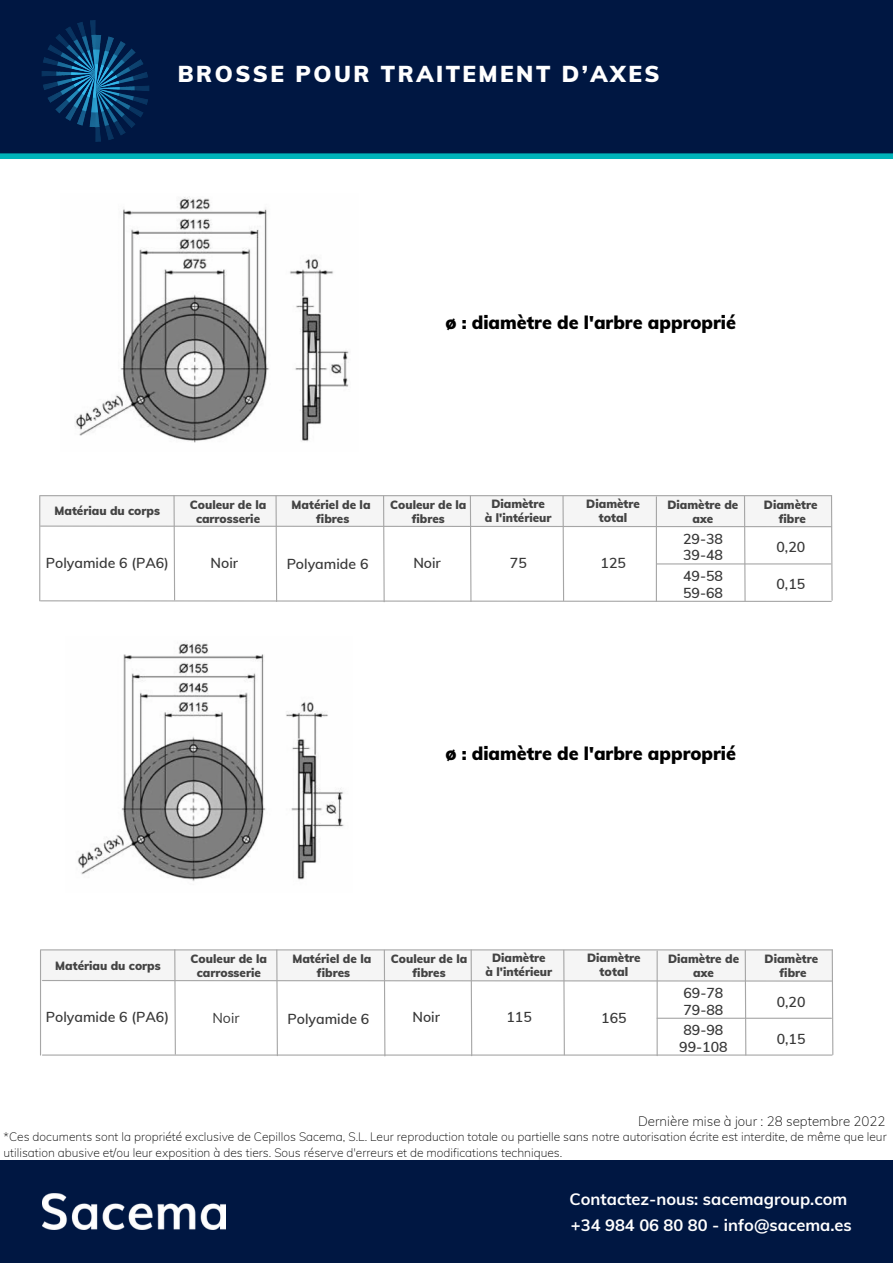
<style>
.page{position:relative;width:893px;height:1264px;background:#fff}
.page>*{position:absolute;margin:0;border:0;box-sizing:border-box;transform-origin:0 0}
.t1{font:900 22.5px "Muli";letter-spacing:.11em;color:#fff}
.t2{font:900 18px "Muli";color:#000}
.t3{font:700 16.5px/25.8px "Muli";color:#fff}
.t4{font:600 14.1px/16.5px "Muli";color:#383838}
.t5{font:14.1px "Muli";color:#383838}
.t6{font:200 13.35px "Muli";color:#000}
.t7{font:200 12px/16px "Muli";color:#000}
.t8{font:900 12px "Muli";color:#383838}
.t9{font:900 11.7px/13.6px "Muli";color:#383838;text-align:center}
</style>
<div class="page">
<div style="left:0;top:0;width:892px;height:159px;background:#001742"></div>
<img style="left:41px;top:20px;width:108px;height:122px">
<div style="left:0;top:153px;width:892px;height:6px;background:#00b3b9"></div>
<img style="left:75px;top:197px;width:274px;height:246px">
<img style="left:77px;top:641px;width:267px;height:241px">
<hr style="left:40px;top:950px;width:1px;height:105px;background:#a6a6a6">
<svg style="left:41px;top:949px;width:792px;height:108px"></svg>
<hr style="left:42px;top:1054px;width:790px;height:1px;background:#a6a6a6">
<svg style="left:39px;top:495px;width:794px;height:107px"></svg>
<div style="left:0;top:1160px;width:892px;height:101px;background:#001742"></div>
<h1 class="t1" style="left:178px;top:60px;width:483px">BROSSE POUR TRAITEMENT D’AXES</h1>
<h2 class="t2" style="left:445px;top:310px;width:292px">ø : diamètre de l'arbre approprié</h2>
<p class="t9" style="left:54px;top:504px;width:107px">Matériau du corps</p>
<p class="t9" style="left:190px;top:497px;width:78px;line-height:14.2px">Couleur de la carrosserie</p>
<p class="t9" style="left:291px;top:497px;width:80px;line-height:14.2px">Matériel de la fibres</p>
<p class="t9" style="left:485px;top:497px;width:68px">Diamètre<br>à l'intérieur</p>
<p class="t9" style="left:586px;top:496px;width:55px">Diamètre</p>
<p class="t9" style="left:390px;top:497px;width:78px">Couleur de la fibres</p>
<p class="t8" style="left:599px;top:509px;width:30px">total</p>
<p class="t4" style="left:46px;top:555px;width:125px">Polyamide 6 (PA6)</p>
<p class="t4" style="left:211px;top:555px;width:29px">Noir</p>
<p class="t4" style="left:413px;top:554px;width:29px">Noir</p>
<p class="t4" style="left:510px;top:554px;width:18px">75</p>
<p class="t4" style="left:600px;top:555px;width:27px">125</p>
<p class="t4" style="left:287px;top:555px;width:83px">Polyamide 6</p>
<p class="t9" style="left:667px;top:497px;width:73px">Diamètre de axe</p>
<p class="t9" style="left:763px;top:497px;width:55px">Diamètre fibre</p>
<p class="t4" style="left:683px;top:530px;width:41px">29-38<br>39-48</p>
<p class="t4" style="left:776px;top:538px;width:30px">0,20</p>
<p class="t4" style="left:683px;top:567px;width:41px">49-58<br>59-68</p>
<p class="t4" style="left:776px;top:576px;width:30px">0,15</p>
<h2 class="t2" style="left:445px;top:742px;width:292px">ø : diamètre de l'arbre approprié</h2>
<p class="t9" style="left:55px;top:958px;width:107px">Matériau du corps</p>
<p class="t9" style="left:191px;top:951px;width:78px;line-height:14.2px">Couleur de la carrosserie</p>
<p class="t9" style="left:292px;top:951px;width:80px;line-height:14.2px">Matériel de la fibres</p>
<p class="t9" style="left:485px;top:951px;width:68px">Diamètre<br>à l'intérieur</p>
<p class="t9" style="left:587px;top:950px;width:55px">Diamètre</p>
<p class="t9" style="left:391px;top:951px;width:78px">Couleur de la fibres</p>
<p class="t8" style="left:599px;top:963px;width:30px">total</p>
<p class="t4" style="left:46px;top:1008px;width:125px">Polyamide 6 (PA6)</p>
<p class="t5" style="left:212px;top:1008px;width:29px">Noir</p>
<p class="t4" style="left:412px;top:1008px;width:29px">Noir</p>
<p class="t4" style="left:506px;top:1008px;width:27px">115</p>
<p class="t4" style="left:601px;top:1009px;width:27px">165</p>
<p class="t4" style="left:287px;top:1009px;width:83px">Polyamide 6</p>
<p class="t9" style="left:668px;top:951px;width:73px">Diamètre de axe</p>
<p class="t9" style="left:764px;top:951px;width:55px">Diamètre fibre</p>
<p class="t4" style="left:683px;top:984px;width:41px">69-78<br>79-88</p>
<p class="t4" style="left:776px;top:992px;width:30px">0,20</p>
<p class="t4" style="left:679px;top:1021px;width:50px">89-98<br>99-108</p>
<p class="t4" style="left:776px;top:1030px;width:30px">0,15</p>
<p class="t6" style="left:638px;top:1112px;width:249px">Dernière mise à jour : 28 septembre 2022</p>
<p class="t7" style="left:4px;top:1128px;width:884px">*Ces documents sont la propriété exclusive de Cepillos Sacema, S.L. Leur reproduction totale ou partielle sans notre autorisation écrite est interdite, de même que leur utilisation abusive et/ou leur exposition à des tiers. Sous réserve d'erreurs et de modifications techniques.</p>
<h3 class="t3" style="left:569px;top:1185px;width:284px">Contactez-nous: sacemagroup.com +34 984 06 80 80 - info@sacema.es</h3>
</div>
